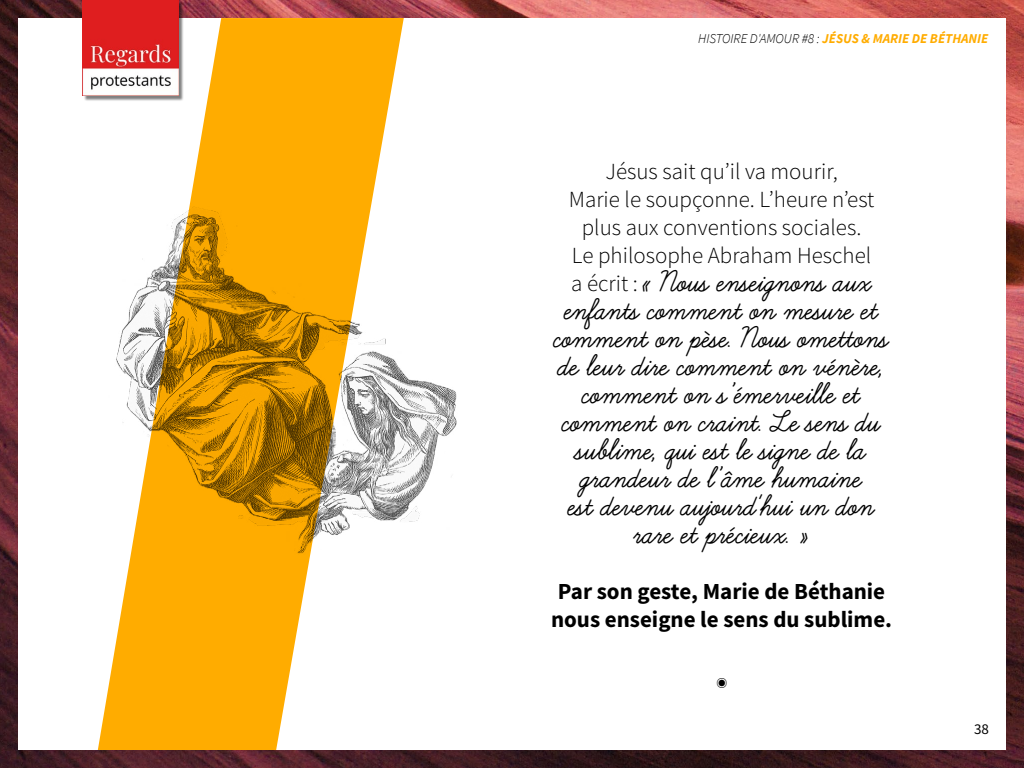
<style>
.page{position:relative;width:1024px;height:768px;background:#fff}
.page>*{position:absolute;margin:0;border:0;box-sizing:border-box;transform-origin:0 0}
.t1{font:700 32.5px/28px "Learning Curve";color:#000;text-align:center}
.t2{font:300 23px/28px "Source Sans Pro";color:#000;text-align:center}
.t3{font:700 23px/28px "Source Sans Pro";color:#000;text-align:center}
.t4{font:15px "Source Sans Pro";color:#000}
.t5{font:italic 700 13.5px "Source Sans Pro";color:#ffac00}
.t6{font:italic 300 11.5px "Source Sans Pro";color:#000}
.s1{font-weight:300;color:#000}
.s2{font-family:"Source Sans Pro";font-weight:300;font-size:23px}
</style>
<div class="page">
<img style="left:0;top:0;width:1024px;height:768px">
<div style="left:18px;top:18px;width:988px;height:732px;background:#fff"></div>
<img style="left:404px;top:374px;width:53px;height:148px">
<img style="left:83px;top:0;width:96px;height:96px">
<svg style="left:98px;top:18px;width:306px;height:732px;fill:#ffac00"></svg>
<p class="t5" style="left:698px;top:30px;width:292px"><span class="s1">HISTOIRE D'AMOUR #8 :</span> JÉSUS &amp; MARIE DE BÉTHANIE</p>
<p class="t2" style="left:569px;top:158px;width:307px">Jésus sait qu’il va mourir,<br>Marie le soupçonne. L’heure n’est plus aux conventions sociales.<br>Le philosophe Abraham Heschel</p>
<p class="t1" style="left:554px;top:269px;width:337px"><span class="s2">a écrit :</span> « Nous enseignons aux enfants comment on mesure et comment on pèse. Nous omettons de leur dire comment on vénère, comment on s’émerveille et comment on craint. Le sens du sublime, qui est le signe de la grandeur de l’âme humaine<br>est devenu aujourd'hui un don rare et précieux. »</p>
<p class="t3" style="left:551px;top:577px;width:343px">Par son geste, Marie de Béthanie nous enseigne le sens du sublime.</p>
<p class="t6" style="left:716px;top:676px;width:12px">◉</p>
<p class="t4" style="left:974px;top:719px;width:16px">38</p>
</div>
